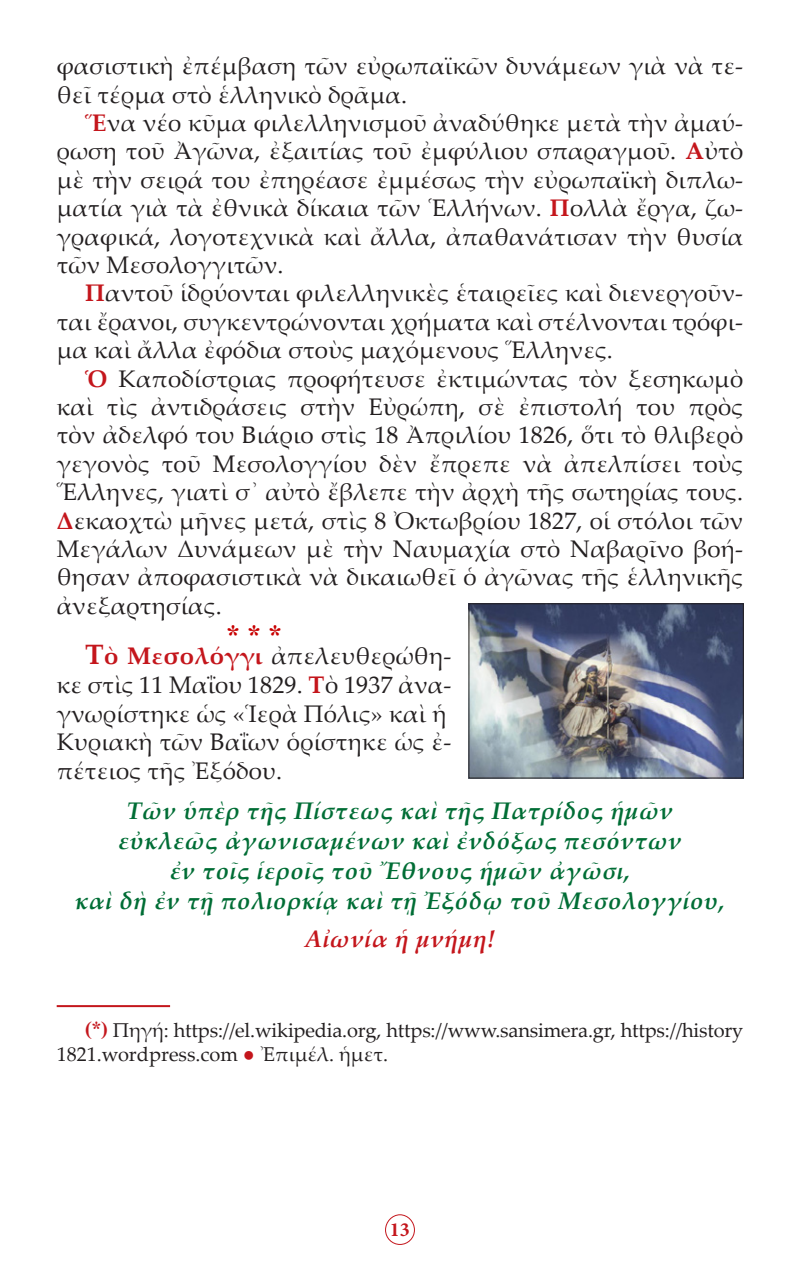
<style>
.page{position:relative;width:800px;height:1270px;background:#fff}
.page>*{position:absolute;margin:0;border:0;box-sizing:border-box;transform-origin:0 0}
.t1{font:28px "CTOS New Times Bold Test 1";color:#c80000}
.t2{font:24px/28.4px "Palatino Linotype";letter-spacing:.01em;color:#231f20;text-align:justify}
.t3{font:italic 700 24px "Palatino Linotype";letter-spacing:.03em;color:#006d35}
.t4{font:italic 700 24px "Palatino Linotype";letter-spacing:.03em;color:#c4161c}
.t5{font:20px/24px "Palatino Linotype";letter-spacing:-.01em;color:#231f20}
.t6{font:700 20px "Minion Pro";color:#c4161c}
.s1{font-weight:700;color:#c4161c}
.s2{font-weight:700;font-size:28px;color:#c4161c}
.s3{font-family:"CTOS New Times Bold Test 1";color:#c4161c}
</style>
<div class="page">
<div style="left:385px;top:1214px;width:30px;height:31px;border:1px solid #c4161c;border-radius:50%"></div>
<hr style="left:57px;top:1005px;width:113px;height:2px;background:#c4161c">
<img style="left:470px;top:605px;width:272px;height:171px">
<div style="left:468px;top:603px;width:276px;height:175px;border:1px solid #231f20"></div>
<p class="t2" style="left:57px;top:51px;width:688px">φασιστικὴ ἐπέμβαση τῶν εὐρωπαϊκῶν δυνάμεων γιὰ νὰ τε&shy;θεῖ τέρμα στὸ ἑλληνικὸ δρᾶμα.</p>
<p class="t2" style="left:57px;top:108px;width:688px;text-indent:28px"><span class="s1">Ἕ</span>να νέο κῦμα φιλελληνισμοῦ ἀναδύθηκε μετὰ τὴν ἀμαύ&shy;ρωση τοῦ Ἀγῶνα, ἐξαιτίας τοῦ ἐμφύλιου σπαραγμοῦ. <span class="s1">Α</span>ὐτὸ μὲ τὴν σειρά του ἐπηρέασε ἐμμέσως τὴν εὐρωπαϊκὴ διπλω&shy;ματία γιὰ τὰ ἐθνικὰ δίκαια τῶν Ἑλλήνων. <span class="s1">Π</span>ολλὰ ἔργα, ζω&shy;γραφικά, λογοτεχνικὰ καὶ ἄλλα, ἀπαθανάτισαν τὴν θυσία τῶν Μεσολογγιτῶν.</p>
<p class="t2" style="left:57px;top:278px;width:688px;text-indent:28px"><span class="s1">Π</span>αντοῦ ἱδρύονται φιλελληνικὲς ἑταιρεῖες καὶ διενεργοῦν&shy;ται ἔρανοι, συγκεντρώνονται χρήματα καὶ στέλνονται τρόφι&shy;μα καὶ ἄλλα ἐφόδια στοὺς μαχόμενους Ἕλληνες.</p>
<p class="t2" style="left:57px;top:363px;width:688px;text-indent:28px"><span class="s1">Ὁ</span> Καποδίστριας προφήτευσε ἐκτιμώντας τὸν ξεσηκωμὸ καὶ τὶς ἀντιδράσεις στὴν Εὐρώπη, σὲ ἐπιστολή του πρὸς τὸν ἀδελφό του Βιάριο στὶς 18 Ἀπριλίου 1826, ὅτι τὸ θλιβερὸ γεγονὸς τοῦ Μεσολογγίου δὲν ἔπρεπε νὰ ἀπελπίσει τοὺς Ἕλληνες, γιατὶ σ᾿ αὐτὸ ἔβλεπε τὴν ἀρχὴ τῆς σωτηρίας τους.<br><span class="s1">Δ</span>εκαοχτὼ μῆνες μετά, στὶς 8 Ὀκτωβρίου 1827, οἱ στόλοι τῶν Μεγάλων Δυνάμεων μὲ τὴν Ναυμαχία στὸ Ναβαρῖνο βοή&shy;θησαν ἀποφασιστικὰ νὰ δικαιωθεῖ ὁ ἀγῶνας τῆς ἑλληνικῆς ἀνεξαρτησίας.</p>
<p class="t1" style="left:226px;top:619px;width:57px">* * *</p>
<p class="t2" style="left:57px;top:640px;width:396px;text-indent:28px"><span class="s2">Τ</span><span class="s1">ὸ Μεσολόγγι</span> ἀπελευθερώθη&shy;κε στὶς 11 Μαΐου 1829. <span class="s1">Τ</span>ὸ 1937 ἀνα&shy;γνωρίστηκε ὡς «Ἱερὰ Πόλις» καὶ ἡ</p>
<p class="t2" style="left:57px;top:727px;width:396px">Κυριακὴ τῶν Βαΐων ὁρίστηκε ὡς ἐ-</p>
<p class="t2" style="left:57px;top:756px;width:227px">πέτειος τῆς Ἐξόδου.</p>
<p class="t3" style="left:127px;top:794px;width:548px">Τῶν ὑπὲρ τῆς Πίστεως καὶ τῆς Πατρίδος ἡμῶν</p>
<p class="t3" style="left:118px;top:824px;width:565px">εὐκλεῶς ἀγωνισαμένων καὶ ἐνδόξως πεσόντων</p>
<p class="t3" style="left:170px;top:854px;width:462px">ἐν τοῖς ἱεροῖς τοῦ Ἔθνους ἡμῶν ἀγῶσι,</p>
<p class="t3" style="left:75px;top:884px;width:651px">καὶ δὴ ἐν τῇ πολιορκίᾳ καὶ τῇ Ἐξόδῳ τοῦ Μεσολογγίου,</p>
<p class="t4" style="left:305px;top:922px;width:192px">Αἰωνία ἡ μνήμη!</p>
<p class="t5" style="left:57px;top:1017px;width:688px;text-indent:28px"><span class="s3">(*)</span> Πηγή: https://el.wikipedia.org, https://www.sansimera.gr, https://history<br>1821.wordpress.com <span class="s1">●</span> Ἐπιμέλ. ἡμετ.</p>
<p class="t6" style="left:390px;top:1216px;width:21px">13</p>
</div>
